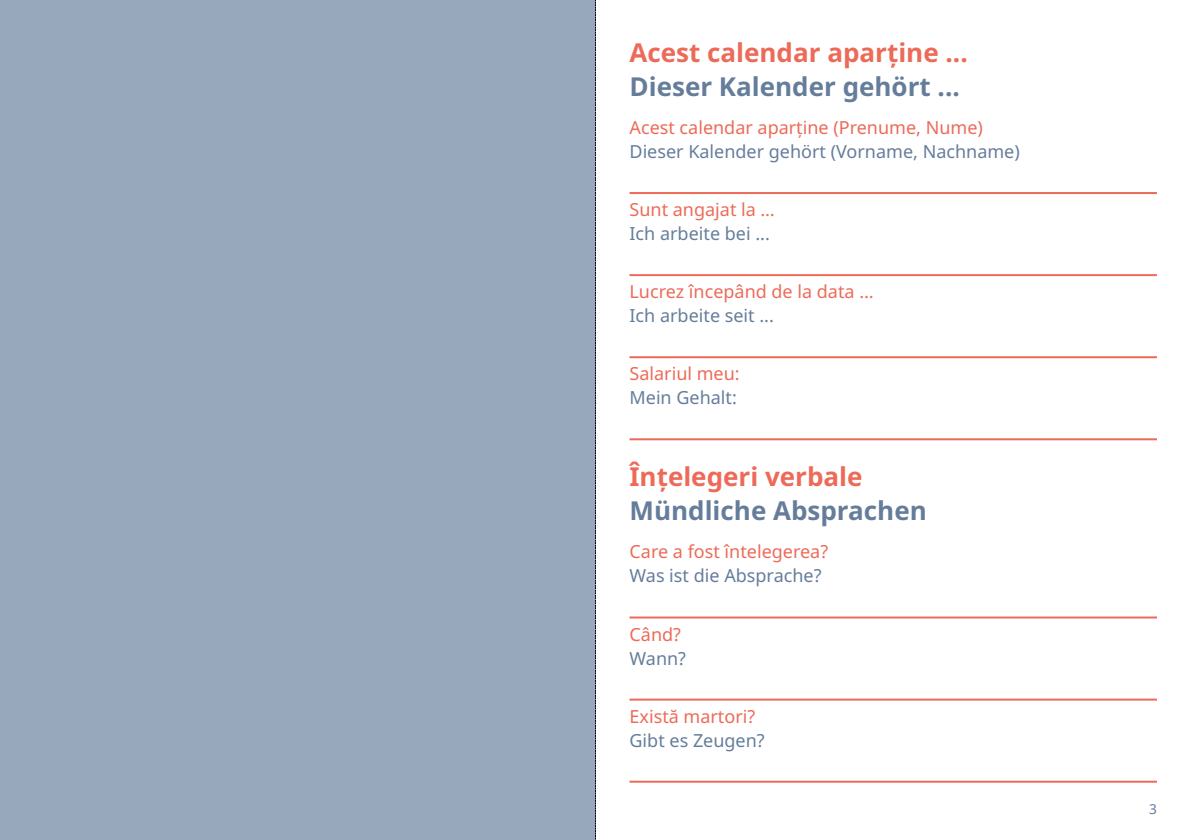
<style>
.page{position:relative;width:1191px;height:840px;background:#fff}
.page>*{position:absolute;margin:0;border:0;box-sizing:border-box;transform-origin:0 0}
.t1{font:700 26px "Noto Sans";color:#657d9b}
.t2{font:700 26px "Noto Sans";color:#ed6a58}
.t3{font:18px "Noto Sans";color:#ed6a58}
.t4{font:18px "Noto Sans";color:#657d9b}
.t5{font:13.6px "Noto Sans";color:#657d9b}
</style>
<div class="page">
<div style="left:0;top:0;width:595px;height:839px;background:#98a8bc"></div>
<hr style="left:629px;top:192px;width:528px;height:2px;background:#ed6a58">
<hr style="left:629px;top:274px;width:528px;height:2px;background:#ed6a58">
<hr style="left:629px;top:356px;width:528px;height:2px;background:#ed6a58">
<hr style="left:629px;top:438px;width:528px;height:2px;background:#ed6a58">
<hr style="left:629px;top:616px;width:528px;height:2px;background:#ed6a58">
<hr style="left:629px;top:698px;width:528px;height:2px;background:#ed6a58">
<hr style="left:629px;top:780px;width:528px;height:2px;background:#ed6a58">
<svg style="left:595px;top:0;width:1px;height:839px"></svg>
<h1 class="t2" style="left:629px;top:38px;width:340px">Acest calendar aparține ...</h1>
<h1 class="t1" style="left:629px;top:72px;width:332px">Dieser Kalender gehört ...</h1>
<p class="t3" style="left:629px;top:117px;width:355px">Acest calendar aparține (Prenume, Nume)</p>
<p class="t4" style="left:629px;top:141px;width:392px">Dieser Kalender gehört (Vorname, Nachname)</p>
<p class="t3" style="left:629px;top:199px;width:147px">Sunt angajat la …</p>
<p class="t4" style="left:629px;top:223px;width:142px">Ich arbeite bei ...</p>
<p class="t3" style="left:629px;top:281px;width:245px">Lucrez începând de la data …</p>
<p class="t4" style="left:629px;top:305px;width:146px">Ich arbeite seit ...</p>
<p class="t3" style="left:629px;top:363px;width:112px">Salariul meu:</p>
<p class="t4" style="left:629px;top:387px;width:109px">Mein Gehalt:</p>
<h1 class="t2" style="left:629px;top:462px;width:234px">Înțelegeri verbale</h1>
<h1 class="t1" style="left:629px;top:496px;width:299px">Mündliche Absprachen</h1>
<p class="t3" style="left:629px;top:541px;width:200px">Care a fost întelegerea?</p>
<p class="t4" style="left:629px;top:565px;width:193px">Was ist die Absprache?</p>
<p class="t3" style="left:629px;top:623px;width:53px">Când?</p>
<p class="t4" style="left:629px;top:647px;width:58px">Wann?</p>
<p class="t3" style="left:629px;top:705px;width:127px">Există martori?</p>
<p class="t4" style="left:629px;top:729px;width:137px">Gibt es Zeugen?</p>
<p class="t5" style="left:1149px;top:801px;width:9px">3</p>
</div>
